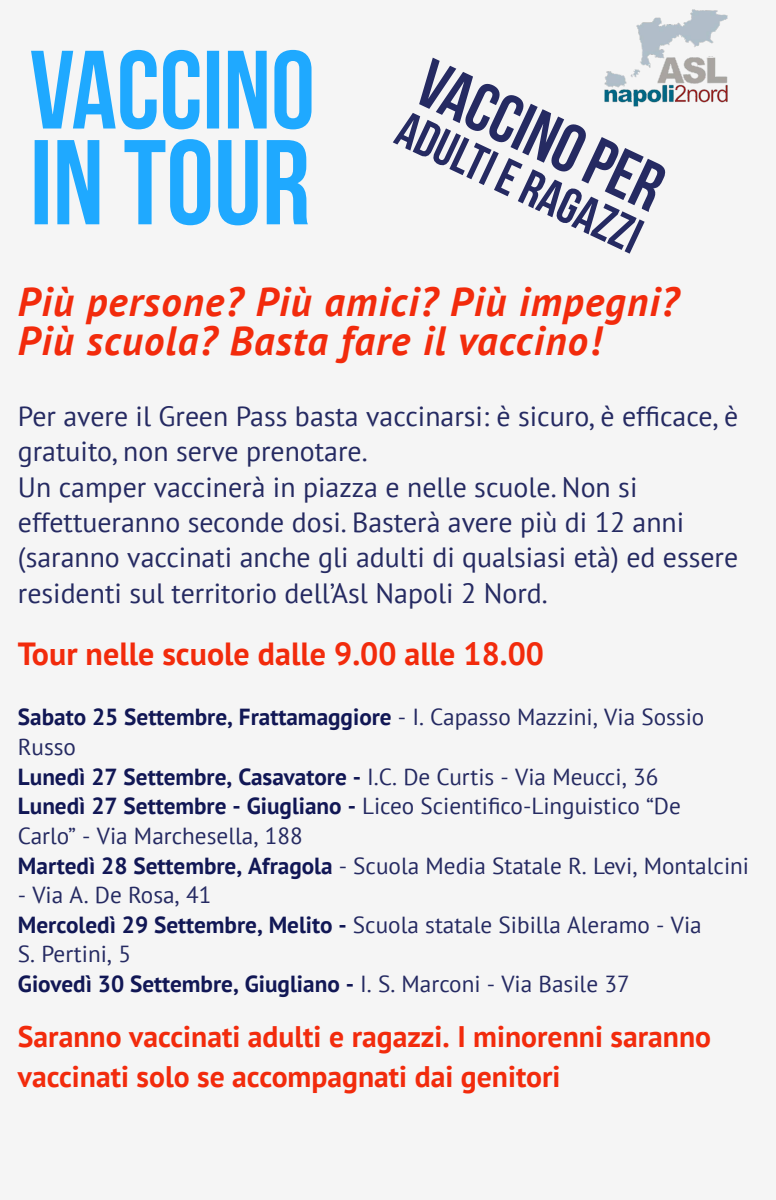
<style>
.page{position:relative;width:776px;height:1200px;background:#f5f5f5}
.page>*{position:absolute;margin:0;border:0;box-sizing:border-box;transform-origin:0 0}
.t1{font:italic 700 40.7px "PT Sans";letter-spacing:.03em;color:#f22b0c}
.t2{font:700 32px "PT Sans";color:#f22b0c}
.t3{font:700 29.7px/40px "PT Sans";color:#f22b0c}
.t4{font:27.8px/35.4px "PT Sans";color:#252a62}
.t5{font:23.2px/29.6px "PT Sans";color:#252a62}
.t6{font:700 23.2px "PT Sans";color:#111755}
.s1{font-weight:400;color:#252a62}
.s2{font-weight:700;color:#111755}
</style>
<div class="page">
<svg style="left:393px;top:57px;width:273px;height:197px"></svg>
<img style="left:604px;top:10px;width:123px;height:96px">
<svg style="left:31px;top:50px;width:281px;height:79px"></svg>
<svg style="left:35px;top:140px;width:64px;height:84px"></svg>
<svg style="left:125px;top:139px;width:183px;height:86px"></svg>
<h1 class="t1" style="left:18px;top:275px;width:662px">Più persone? Più amici? Più impegni?</h1>
<h1 class="t1" style="left:18px;top:313px;width:584px">Più scuola? Basta fare il vaccino!</h1>
<p class="t4" style="left:18px;top:398px;width:722px">Per avere il Green Pass basta vaccinarsi: è sicuro, è efficace, è gratuito, non serve prenotare.<br>Un camper vaccinerà in piazza e nelle scuole. Non si effettueranno seconde dosi. Basterà avere più di 12 anni (saranno vaccinati anche gli adulti di qualsiasi età) ed essere residenti sul territorio dell’Asl Napoli 2 Nord.</p>
<p class="t2" style="left:18px;top:633px;width:528px">Tour nelle scuole dalle 9.00 alle 18.00</p>
<p class="t6" style="left:18px;top:702px;width:688px">Sabato 25 Settembre, Frattamaggiore <span class="s1">I. Capasso Mazzini, Via Sossio</span></p>
<p class="t5" style="left:398px;top:702px;width:10px">-</p>
<p class="t5" style="left:18px;top:732px;width:60px">Russo</p>
<p class="t6" style="left:18px;top:761px;width:642px">Lunedì 27 Settembre, Casavatore <span class="s1">I.C. De Curtis Via Meucci, 36</span></p>
<p class="t5" style="left:18px;top:821px;width:733px">Carlo” - Via Marchesella, 188<br><span class="s2">Martedì 28 Settembre, Afragola</span> - Scuola Media Statale R. Levi, Montalcini</p>
<p class="t5" style="left:18px;top:880px;width:195px">- Via A. De Rosa, 41</p>
<p class="t6" style="left:353px;top:761px;width:10px">-</p>
<p class="t5" style="left:501px;top:761px;width:10px">-</p>
<p class="t5" style="left:18px;top:791px;width:665px"><span class="s2">Lunedì 27 Settembre Giugliano -</span> Liceo Scientifico-Linguistico “De</p>
<p class="t6" style="left:232px;top:791px;width:10px">-</p>
<p class="t5" style="left:18px;top:909px;width:685px"><span class="s2">Mercoledì 29 Settembre, Melito -</span> Scuola statale Sibilla Aleramo - Via</p>
<p class="t6" style="left:18px;top:968px;width:613px">Giovedì 30 Settembre, Giugliano - <span class="s1">I. S. Marconi - Via Basile 37</span></p>
<p class="t5" style="left:18px;top:939px;width:115px">S. Pertini, 5</p>
<p class="t3" style="left:18px;top:1016px;width:695px">Saranno vaccinati adulti e ragazzi. I minorenni saranno vaccinati solo se accompagnati dai genitori</p>
</div>
